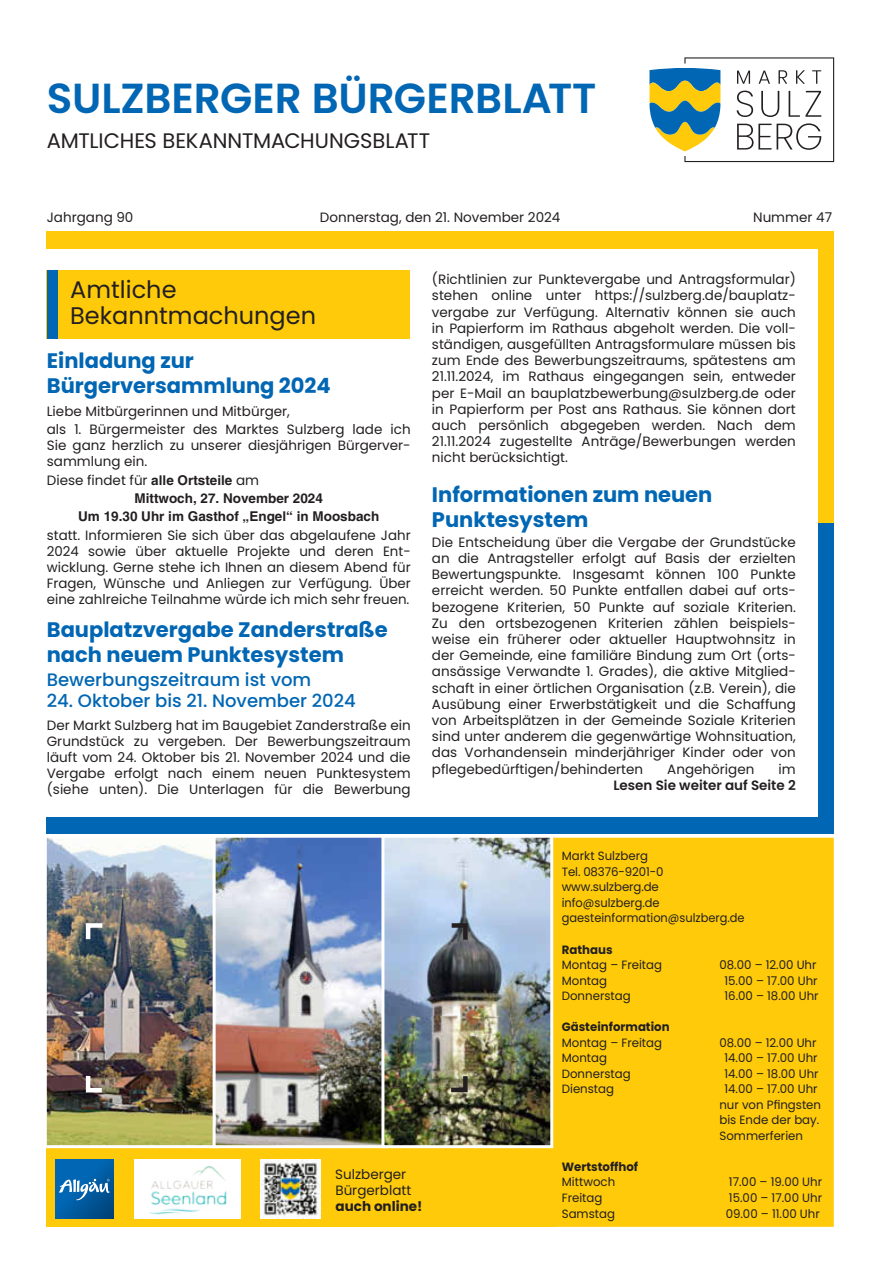
<style>
.page{position:relative;width:881px;height:1263px;background:#fff}
.page>*{position:absolute;margin:0;border:0;box-sizing:border-box;transform-origin:0 0}
.t1{font:600 42px "Poppins";color:#0166b3}
.t2{font:24px/25.8px "Poppins";color:#231f20}
.t3{font:700 21px/25.2px "Poppins";color:#0166b3}
.t4{font:21px "Poppins";letter-spacing:-.01em;color:#231f20}
.t5{font:500 18px "Poppins";color:#0166b3}
.t6{font:13.5px/16.2px "Poppins";color:#231f20;text-align:justify}
.t7{font:700 13.5px/18.3px "Helvetica LT";color:#231f20;text-align:center}
.t8{font:600 13.5px "Poppins";color:#231f20}
.t9{font:700 13.5px "Poppins";color:#231f20}
.t10{font:12px/15.6px "Poppins";color:#231f20}
.t11{font:700 12px "Poppins";color:#231f20}
.s1{font-family:"Helvetica LT";font-weight:700}
</style>
<div class="page">
<div style="left:47px;top:523px;width:786px;height:310px;background:#0166b3"></div>
<div style="left:47px;top:232px;width:786px;height:291px;background:#feca0a"></div>
<div style="left:0;top:249px;width:816px;height:567px;background:#fff"></div>
<div style="left:47px;top:270px;width:363px;height:68px;background:#feca0a"></div>
<div style="left:47px;top:270px;width:10px;height:68px;background:#0166b3"></div>
<div style="left:47px;top:838px;width:507px;height:389px;background:#feca0a"></div>
<svg style="left:649px;top:57px;width:184px;height:105px"></svg>
<div style="left:553px;top:838px;width:280px;height:389px;background:#feca0a"></div>
<img style="left:46px;top:833px;width:165px;height:317px">
<img style="left:211px;top:833px;width:169px;height:316px">
<img style="left:380px;top:833px;width:174px;height:316px">
<svg style="left:55px;top:1159px;width:58px;height:59px;background:#005da4"></svg>
<svg style="left:59px;top:1179px;width:51px;height:21px"></svg>
<div style="left:134px;top:1159px;width:106px;height:59px;background:#fff"></div>
<img style="left:149px;top:1166px;width:78px;height:49px">
<img style="left:260px;top:1159px;width:60px;height:59px">
<svg style="left:84px;top:921px;width:23px;height:23px"></svg>
<svg style="left:84px;top:1071px;width:22px;height:24px"></svg>
<svg style="left:447px;top:921px;width:22px;height:23px"></svg>
<svg style="left:446px;top:1072px;width:23px;height:22px"></svg>
<h1 class="t1" style="left:47px;top:74px;width:551px">SULZBERGER BÜRGERBLATT</h1>
<h3 class="t4" style="left:47px;top:129px;width:384px">AMTLICHES BEKANNTMACHUNGSBLATT</h3>
<p class="t6" style="left:47px;top:209px;width:88px">Jahrgang 90</p>
<p class="t6" style="left:320px;top:209px;width:242px">Donnerstag, den 21. November 2024</p>
<p class="t6" style="left:752px;top:209px;width:80px">Nummer 47</p>
<h2 class="t2" style="left:70px;top:277px;width:247px">Amtliche<br>Bekanntmachungen</h2>
<h3 class="t3" style="left:47px;top:348px;width:285px">Einladung zur<br>Bürgerversammlung 2024</h3>
<p class="t6" style="left:47px;top:402px;width:365px;line-height:18.3px">Liebe Mitbürgerinnen und Mitbürger,<br>als 1. Bürgermeister des Marktes Sulzberg lade ich</p>
<p class="t6" style="left:47px;top:437px;width:365px">Sie ganz herzlich zu unserer diesjährigen Bürgerver&shy;sammlung ein.</p>
<p class="t6" style="left:47px;top:472px;width:214px">Diese findet für <span class="s1">alle Ortsteile</span> am</p>
<p class="t7" style="left:78px;top:489px;width:302px">Mittwoch, 27. November 2024<br>Um 19.30 Uhr im Gasthof „Engel“ in Moosbach</p>
<p class="t6" style="left:47px;top:527px;width:365px">statt. Informieren Sie sich über das abgelaufene Jahr 2024 sowie über aktuelle Projekte und deren Ent&shy;wicklung. Gerne stehe ich Ihnen an diesem Abend für Fragen, Wünsche und Anliegen zur Verfügung. Über eine zahlreiche Teilnahme würde ich mich sehr freuen.</p>
<h3 class="t3" style="left:47px;top:617px;width:342px">Bauplatzvergabe Zanderstraße nach neuem Punktesystem</h3>
<h3 class="t5" style="left:47px;top:669px;width:266px">Bewerbungszeitraum ist vom</h3>
<h3 class="t5" style="left:47px;top:690px;width:310px">24. Oktober bis 21. November 2024</h3>
<p class="t6" style="left:47px;top:717px;width:365px">Der Markt Sulzberg hat im Baugebiet Zanderstraße ein Grundstück zu vergeben. Der Bewerbungszeitraum läuft vom 24. Oktober bis 21. November 2024 und die Vergabe erfolgt nach einem neuen Punktesystem (siehe unten). Die Unterlagen für die Bewerbung</p>
<p class="t6" style="left:432px;top:271px;width:365px">(Richtlinien zur Punktevergabe und Antragsformular) stehen online unter https://sulzberg.de/bauplatz&shy;vergabe zur Verfügung. Alternativ können sie auch in Papierform im Rathaus abgeholt werden. Die voll&shy;ständigen, ausgefüllten Antragsformulare müssen bis zum Ende des Bewerbungszeitraums, spätestens am 21.11.2024, im Rathaus eingegangen sein, entweder per E-Mail an bauplatzbewerbung@sulzberg.de oder in Papierform per Post ans Rathaus. Sie können dort auch persönlich abgegeben werden. Nach dem 21.11.2024 zugestellte Anträge/Bewerbungen werden nicht berücksichtigt.</p>
<h3 class="t3" style="left:432px;top:482px;width:282px">Informationen zum neuen<br>Punktesystem</h3>
<p class="t6" style="left:432px;top:534px;width:365px">Die Entscheidung über die Vergabe der Grundstücke an die Antragsteller erfolgt auf Basis der erzielten Bewertungspunkte. Insgesamt können 100 Punkte erreicht werden. 50 Punkte entfallen dabei auf orts&shy;bezogene Kriterien, 50 Punkte auf soziale Kriterien.<br>Zu den ortsbezogenen Kriterien zählen beispiels&shy;weise ein früherer oder aktueller Hauptwohnsitz in der Gemeinde, eine familiäre Bindung zum Ort (orts&shy;ansässige Verwandte 1. Grades), die aktive Mitglied&shy;schaft in einer örtlichen Organisation (z.B. Verein), die Ausübung einer Erwerbstätigkeit und die Schaffung von Arbeitsplätzen in der Gemeinde Soziale Kriterien sind unter anderem die gegenwärtige Wohnsituation, das Vorhandensein minderjähriger Kinder oder von pflegebedürftigen/behinderten</p>
<p class="t6" style="left:667px;top:761px;width:89px">Angehörigen</p>
<p class="t6" style="left:778px;top:761px;width:19px">im</p>
<p class="t8" style="left:613px;top:777px;width:184px">Lesen Sie weiter auf Seite 2</p>
<p class="t6" style="left:335px;top:1166px;width:78px">Sulzberger<br>Bürgerblatt</p>
<p class="t9" style="left:335px;top:1198px;width:88px">auch online!</p>
<p class="t10" style="left:561px;top:848px;width:184px">Markt Sulzberg<br>Tel. 08376-9201-0 www.sulzberg.de info@sulzberg.de gaesteinformation@sulzberg.de</p>
<p class="t11" style="left:561px;top:942px;width:52px">Rathaus</p>
<p class="t10" style="left:561px;top:957px;width:102px">Montag – Freitag</p>
<p class="t10" style="left:719px;top:957px;width:99px">08.00 – 12.00 Uhr</p>
<p class="t10" style="left:561px;top:973px;width:47px">Montag</p>
<p class="t10" style="left:724px;top:973px;width:95px">15.00 – 17.00 Uhr</p>
<p class="t10" style="left:561px;top:988px;width:70px">Donnerstag</p>
<p class="t10" style="left:724px;top:988px;width:96px">16.00 – 18.00 Uhr</p>
<p class="t11" style="left:561px;top:1020px;width:109px">Gästeinformation</p>
<p class="t10" style="left:561px;top:1035px;width:102px">Montag – Freitag</p>
<p class="t10" style="left:719px;top:1035px;width:99px">08.00 – 12.00 Uhr</p>
<p class="t10" style="left:561px;top:1050px;width:47px">Montag</p>
<p class="t10" style="left:724px;top:1050px;width:95px">14.00 – 17.00 Uhr</p>
<p class="t10" style="left:561px;top:1066px;width:70px">Donnerstag</p>
<p class="t10" style="left:724px;top:1066px;width:96px">14.00 – 18.00 Uhr</p>
<p class="t10" style="left:561px;top:1081px;width:54px">Dienstag</p>
<p class="t10" style="left:719px;top:1081px;width:103px;text-indent:5px">14.00 – 17.00 Uhr nur von Pfingsten bis Ende der bay.<br>Sommerferien</p>
<p class="t11" style="left:561px;top:1160px;width:78px">Wertstoffhof</p>
<p class="t10" style="left:561px;top:1174px;width:55px">Mittwoch</p>
<p class="t10" style="left:728px;top:1174px;width:95px">17.00 – 19.00 Uhr</p>
<p class="t10" style="left:561px;top:1190px;width:42px">Freitag</p>
<p class="t10" style="left:728px;top:1190px;width:95px">15.00 – 17.00 Uhr</p>
<p class="t10" style="left:561px;top:1205px;width:55px">Samstag</p>
<p class="t10" style="left:725px;top:1205px;width:96px">09.00 – 11.00 Uhr</p>
</div>
